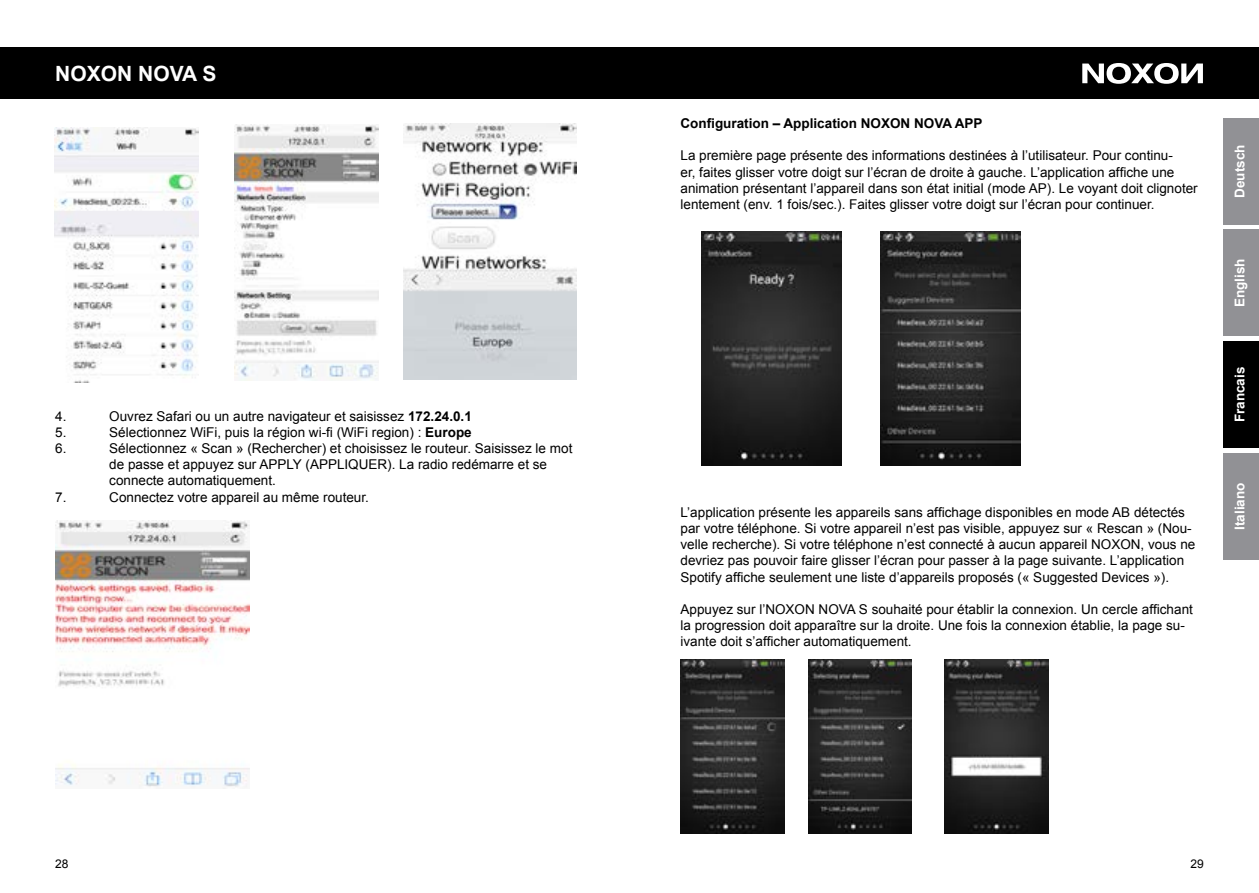
<style>
.page{position:relative;width:1259px;height:893px;background:#fff}
.page>*{position:absolute;margin:0;border:0;box-sizing:border-box;transform-origin:0 0}
.t1{font:700 21px "Arial";color:#fff}
.t2{font:13.5px/16.2px "Arial";color:#000}
.t3{font:700 13.5px "Arial";color:#000}
.t4{font:700 13.5px "Arial";color:#fff}
.t5{font:12px "Arial";color:#000}
.s1{font-weight:700}
</style>
<div class="page">
<div style="left:1222px;top:453px;width:37px;height:106px;background:#919195"></div>
<div style="left:1222px;top:341px;width:37px;height:107px;background:#000"></div>
<div style="left:1222px;top:118px;width:37px;height:107px;background:#919195"></div>
<div style="left:1222px;top:230px;width:37px;height:106px;background:#919195"></div>
<div style="left:0;top:48px;width:1259px;height:51px;background:#000"></div>
<svg style="left:1082px;top:63px;width:121px;height:21px"></svg>
<img style="left:403px;top:123px;width:173px;height:256px">
<img style="left:54px;top:127px;width:144px;height:256px">
<img style="left:234px;top:125px;width:144px;height:256px">
<img style="left:55px;top:521px;width:195px;height:268px">
<img style="left:702px;top:232px;width:140px;height:233px">
<img style="left:880px;top:232px;width:140px;height:233px">
<img style="left:680px;top:659px;width:105px;height:174px">
<img style="left:808px;top:660px;width:104px;height:173px">
<img style="left:944px;top:659px;width:104px;height:174px">
<h1 class="t1" style="left:55px;top:59px;width:163px">NOXON NOVA S</h1>
<p class="t2" style="left:55px;top:408px;width:13px">4.</p>
<p class="t2" style="left:109px;top:408px;width:364px">Ouvrez Safari ou un autre navigateur et saisissez <span class="s1">172.24.0.1</span></p>
<p class="t2" style="left:55px;top:424px;width:13px">5.</p>
<p class="t2" style="left:109px;top:424px;width:364px">Sélectionnez WiFi, puis la région wi-fi (WiFi region) : <span class="s1">Europe</span></p>
<p class="t2" style="left:55px;top:440px;width:13px">6.</p>
<p class="t2" style="left:109px;top:440px;width:464px">Sélectionnez « Scan » (Rechercher) et choisissez le routeur. Saisissez le mot de passe et appuyez sur APPLY (APPLIQUER). La radio redémarre et se connecte automatiquement.</p>
<p class="t2" style="left:55px;top:489px;width:13px">7.</p>
<p class="t2" style="left:109px;top:489px;width:261px">Connectez votre appareil au même routeur.</p>
<p class="t3" style="left:680px;top:114px;width:304px">Configuration – Application NOXON NOVA APP</p>
<p class="t2" style="left:680px;top:148px;width:519px">La première page présente des informations destinées à l’utilisateur. Pour continu-<br>er, faites glisser votre doigt sur l’écran de droite à gauche. L’application affiche une animation présentant l’appareil dans son état initial (mode AP). Le voyant doit clignoter lentement (env. 1 fois/sec.). Faites glisser votre doigt sur l’écran pour continuer.</p>
<p class="t2" style="left:680px;top:504px;width:516px">L’application présente les appareils sans affichage disponibles en mode AB détectés par votre téléphone. Si votre appareil n’est pas visible, appuyez sur « Rescan » (Nou&shy;velle recherche). Si votre téléphone n’est connecté à aucun appareil NOXON, vous ne devriez pas pouvoir faire glisser l’écran pour passer à la page suivante. L’application Spotify affiche seulement une liste d’appareils proposés (« Suggested Devices »).</p>
<p class="t2" style="left:680px;top:601px;width:514px">Appuyez sur l’NOXON NOVA S souhaité pour établir la connexion. Un cercle affichant la progression doit apparaître sur la droite. Une fois la connexion établie, la page su&shy;ivante doit s’afficher automatiquement.</p>
<p class="t4" style="left:1230px;top:198px;width:55px;rotate:-90deg">Deutsch</p>
<p class="t4" style="left:1230px;top:307px;width:50px;rotate:-90deg">English</p>
<p class="t4" style="left:1230px;top:422px;width:57px;rotate:-90deg">Francais</p>
<p class="t4" style="left:1230px;top:530px;width:49px;rotate:-90deg">Italiano</p>
<p class="t5" style="left:55px;top:856px;width:15px">28</p>
<p class="t5" style="left:1190px;top:856px;width:15px">29</p>
</div>
